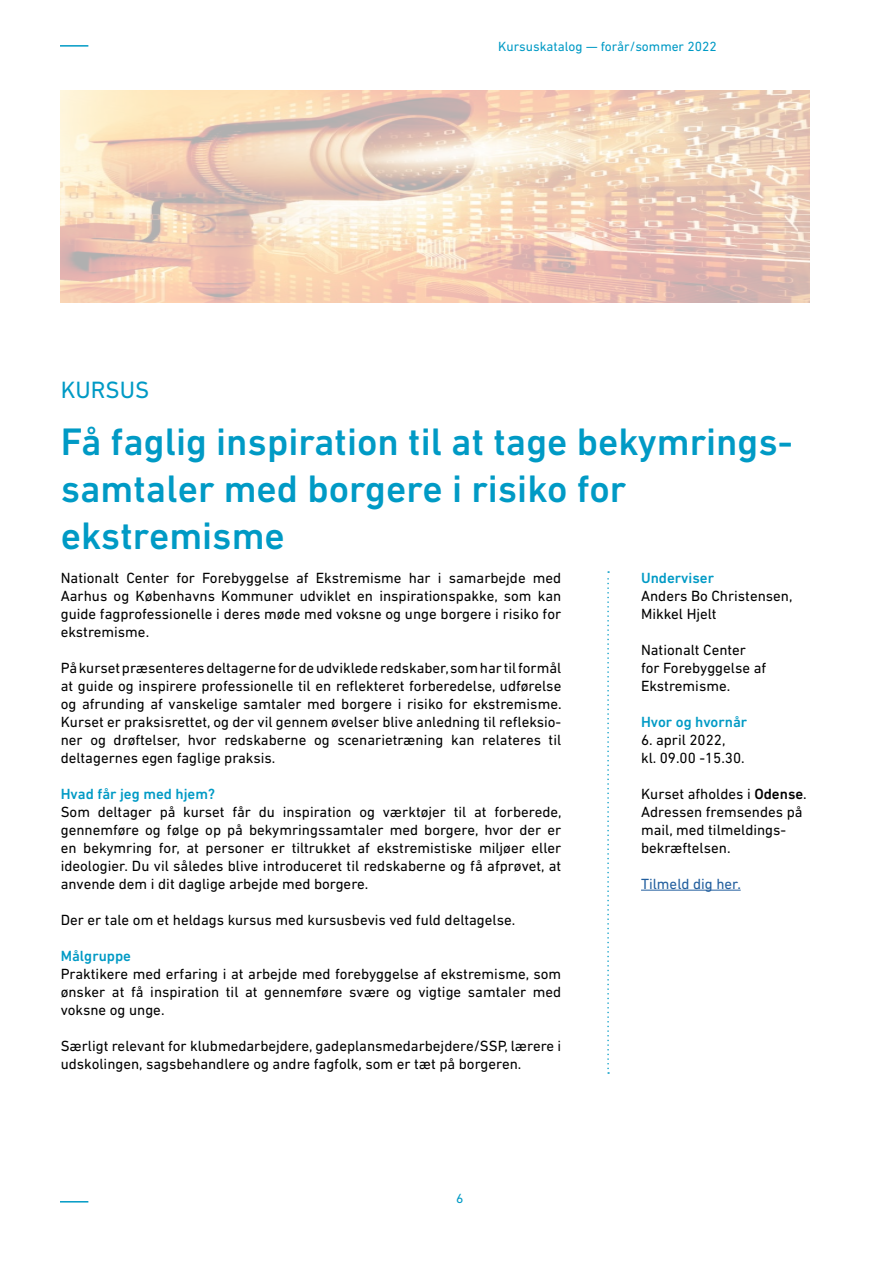
<style>
.page{position:relative;width:893px;height:1263px;background:#fff}
.page>*{position:absolute;margin:0;border:0;box-sizing:border-box;transform-origin:0 0}
.t1{font:500 39px/46.8px "DIN Next LT Pro";color:#009ac5}
.t2{font:24px "DIN Next LT Pro";color:#009ac5}
.t3{font:15px/18px "DIN Next LT Pro";color:#000}
.t4{font:500 15px "DIN Next LT Pro";color:#009ac5}
.t5{font:15px "DIN Next LT Pro";color:#215e9e}
.t6{font:13.5px "DIN Next LT Pro";color:#009ac5}
.s1{font-weight:500}
</style>
<div class="page">
<img style="left:61px;top:90px;width:748px;height:213px">
<svg style="left:607px;top:571px;width:2px;height:503px"></svg>
<hr style="left:641px;top:890px;width:100px;height:1px;background:#215e9e">
<hr style="left:60px;top:45px;width:28px;height:2px;background:#009ac5">
<svg style="left:60px;top:1201px;width:28px;height:1px"></svg>
<p class="t6" style="left:498px;top:38px;width:220px">Kursuskatalog — forår/sommer 2022</p>
<h2 class="t2" style="left:61px;top:376px;width:90px">KURSUS</h2>
<h1 class="t1" style="left:61px;top:418px;width:734px">Få faglig inspiration til at tage bekymrings&shy;samtaler med borgere i risiko for ekstremisme</h1>
<p class="t4" style="left:641px;top:569px;width:74px">Underviser</p>
<p class="t3" style="left:641px;top:586px;width:153px">Anders Bo Christensen,<br>Mikkel Hjelt</p>
<p class="t3" style="left:641px;top:640px;width:127px">Nationalt Center for Forebyggelse af<br>Ekstremisme.</p>
<p class="t4" style="left:641px;top:713px;width:108px">Hvor og hvornår</p>
<p class="t3" style="left:641px;top:730px;width:105px">6. april 2022,<br>kl. 09.00 -15.30.</p>
<p class="t3" style="left:641px;top:784px;width:167px">Kurset afholdes i <span class="s1">Odense</span>.<br>Adressen fremsendes på mail, med tilmeldings&shy;bekræftelsen.</p>
<p class="t5" style="left:641px;top:875px;width:101px">Tilmeld dig her.</p>
<p class="t3" style="left:61px;top:568px;width:502px;text-align:justify">Nationalt Center for Forebyggelse af Ekstremisme har i samarbejde med Aarhus og Københavns Kommuner udviklet en inspirationspakke, som kan guide fagprofessionelle i deres møde med voksne og unge borgere i risiko for ekstremisme.</p>
<p class="t3" style="left:61px;top:658px;width:502px;text-align:justify">På kurset præsenteres deltagerne for de udviklede redskaber, som har til formål at guide og inspirere professionelle til en reflekteret forberedelse, udførelse og afrunding af vanskelige samtaler med borgere i risiko for ekstremisme.<br>Kurset er praksisrettet, og der vil gennem øvelser blive anledning til refleksio&shy;ner og drøftelser, hvor redskaberne og scenarietræning kan relateres til deltagernes egen faglige praksis.</p>
<p class="t4" style="left:61px;top:785px;width:156px">Hvad får jeg med hjem?</p>
<p class="t3" style="left:61px;top:802px;width:502px;text-align:justify">Som deltager på kurset får du inspiration og værktøjer til at forberede, gennemføre og følge op på bekymringssamtaler med borgere, hvor der er en bekymring for, at personer er tiltrukket af ekstremistiske miljøer eller ideologier. Du vil således blive introduceret til redskaberne og få afprøvet, at anvende dem i dit daglige arbejde med borgere.</p>
<p class="t3" style="left:61px;top:910px;width:456px">Der er tale om et heldags kursus med kursusbevis ved fuld deltagelse.</p>
<p class="t4" style="left:61px;top:947px;width:72px">Målgruppe</p>
<p class="t3" style="left:61px;top:964px;width:502px;text-align:justify">Praktikere med erfaring i at arbejde med forebyggelse af ekstremisme, som ønsker at få inspiration til at gennemføre svære og vigtige samtaler med voksne og unge.</p>
<p class="t3" style="left:61px;top:1036px;width:502px">Særligt relevant for klubmedarbejdere, gadeplansmedarbejdere/SSP, lærere i udskolingen, sagsbehandlere og andre fagfolk, som er tæt på borgeren.</p>
<p class="t6" style="left:456px;top:1190px;width:9px">6</p>
</div>
